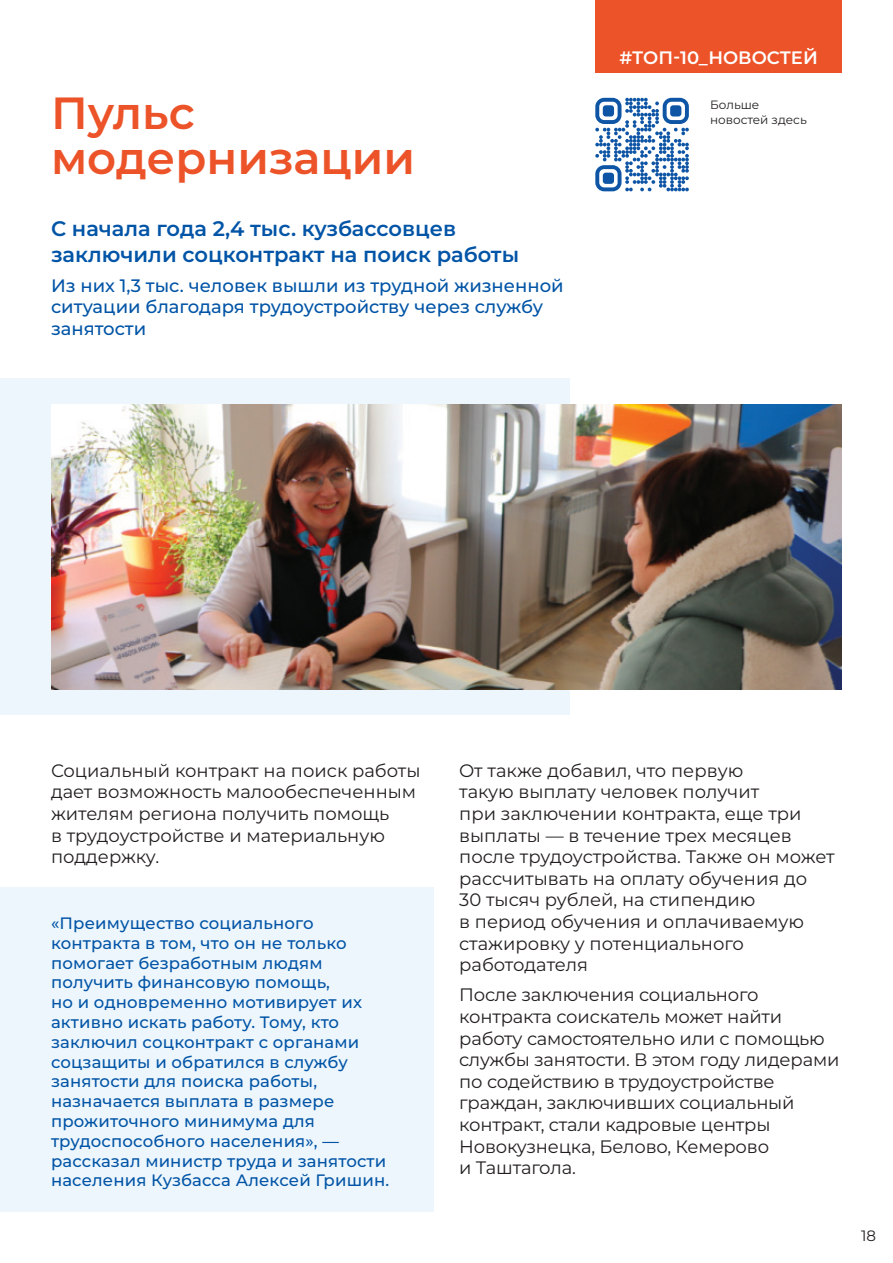
<style>
.page{position:relative;width:893px;height:1263px;background:#fff}
.page>*{position:absolute;margin:0;border:0;box-sizing:border-box;transform-origin:0 0}
.t1{font:600 45px "Montserrat";color:#ec5328}
.t2{font:600 21px/25.2px "Montserrat";color:#0154a6}
.t3{font:18px/21.6px "Montserrat";letter-spacing:-.005em;color:#231f20}
.t4{font:500 18px/21.6px "Montserrat";color:#0154a6}
.t5{font:600 18px "Montserrat";color:#fff}
.t6{font:500 16.5px/19.8px "Montserrat";letter-spacing:.01em;color:#0154a6}
.t7{font:15px "Montserrat";color:#231f20}
.t8{font:12px "Montserrat";color:#231f20}
</style>
<div class="page">
<div style="left:0;top:887px;width:434px;height:325px;background:#edf6fc"></div>
<div style="left:0;top:378px;width:570px;height:337px;background:#edf6fc"></div>
<svg style="left:595px;top:98px;width:94px;height:93px"></svg>
<div style="left:595px;top:0;width:247px;height:72px;background:#ec5328"></div>
<img style="left:51px;top:405px;width:791px;height:285px">
<h1 class="t1" style="left:51px;top:83px;width:145px">Пульс</h1>
<h1 class="t1" style="left:51px;top:128px;width:366px">модернизации</h1>
<p class="t2" style="left:51px;top:216px;width:470px">С начала года 2,4 тыс. кузбассовцев заключили соцконтракт на поиск работы</p>
<p class="t4" style="left:51px;top:274px;width:514px">Из них 1,3 тыс. человек вышли из трудной жизненной ситуации благодаря трудоустройству через службу занятости</p>
<p class="t5" style="left:619px;top:45px;width:200px">#ТОП-10_НОВОСТЕЙ</p>
<p class="t8" style="left:710px;top:97px;width:51px">Больше</p>
<p class="t8" style="left:710px;top:112px;width:98px">новостей здесь</p>
<p class="t3" style="left:51px;top:759px;width:371px">Социальный контракт на поиск работы дает возможность малообеспеченным жителям региона получить помощь<br>в трудоустройстве и материальную поддержку.</p>
<p class="t6" style="left:51px;top:913px;width:340px">«Преимущество социального контракта в том, что он не только помогает безработным людям получить финансовую помощь,<br>но и одновременно мотивирует их активно искать работу. Тому, кто заключил соцконтракт с органами соцзащиты и обратился в службу занятости для поиска работы, назначается выплата в размере прожиточного минимума для трудоспособного населения», — рассказал министр труда и занятости населения Кузбасса Алексей Гришин.</p>
<p class="t3" style="left:459px;top:759px;width:377px">От также добавил, что первую<br>такую выплату человек получит<br>при заключении контракта, еще три выплаты — в течение трех месяцев после трудоустройства. Также он может рассчитывать на оплату обучения до<br>30 тысяч рублей, на стипендию<br>в период обучения и оплачиваемую стажировку у потенциального работодателя</p>
<p class="t3" style="left:459px;top:984px;width:382px">После заключения социального контракта соискатель может найти работу самостоятельно или с помощью службы занятости. В этом году лидерами по содействию в трудоустройстве граждан, заключивших социальный контракт, стали кадровые центры<br>Новокузнецка, Белово, Кемерово<br>и Таштагола.</p>
<p class="t7" style="left:861px;top:1226px;width:16px">18</p>
</div>
